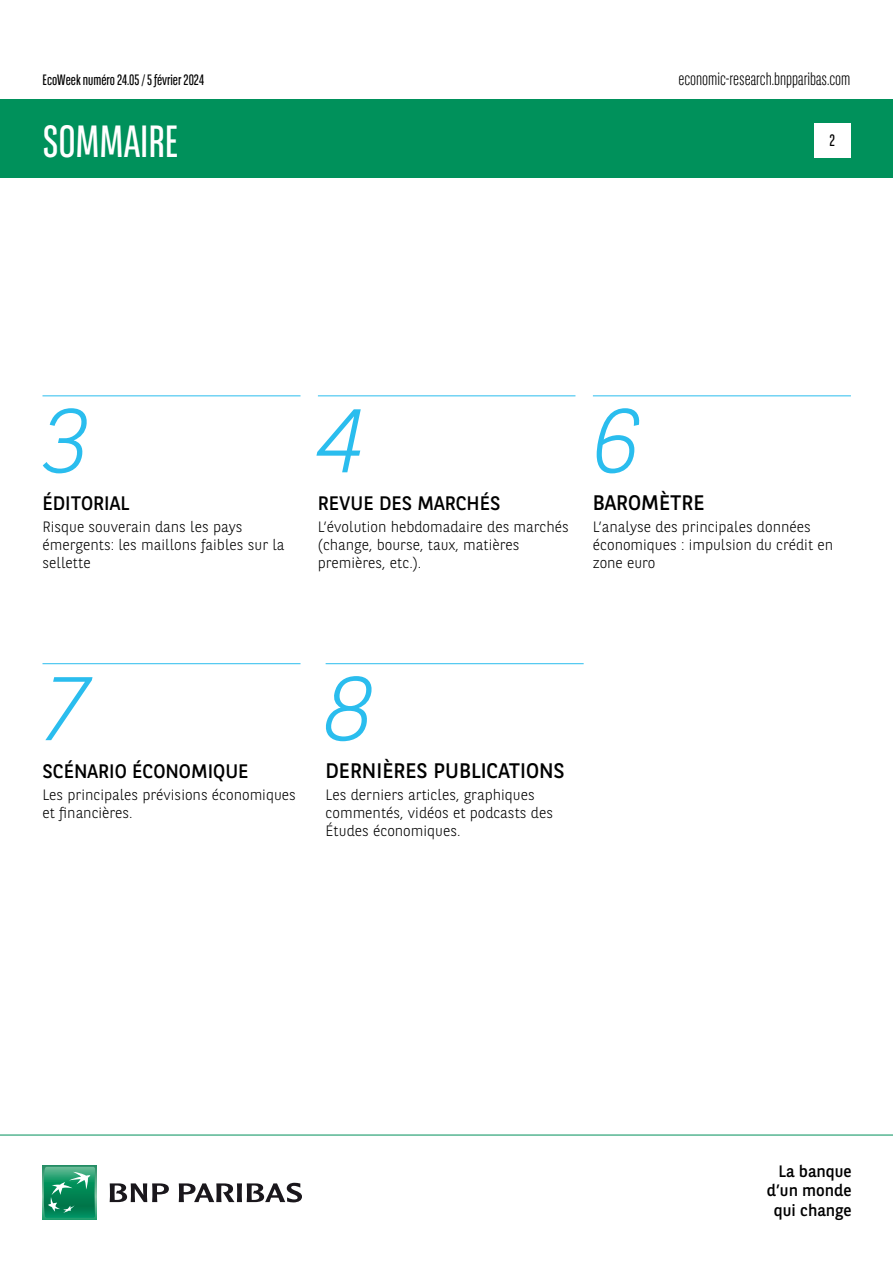
<style>
.page{position:relative;width:893px;height:1263px;background:#fff}
.page>*{position:absolute;margin:0;border:0;box-sizing:border-box;transform-origin:0 0}
.t1{font:italic 300 90px "BNPP Sans";color:#2abdee}
.t2{font:45px "BNPP Sans Condensed";color:#fff}
.t3{font:21px "BNPP Sans";color:#000}
.t4{font:19.5px "BNPP Sans";color:#000}
.t5{font:300 18px "BNPP Sans Condensed";color:#000}
.t6{font:16.5px/19.8px "BNPP Sans";color:#000;text-align:right}
.t7{font:16.5px "BNPP Sans Condensed";color:#000}
.t8{font:300 15px/18px "BNPP Sans";color:#000}
.t9{font:15px "BNPP Sans Condensed";color:#000}
</style>
<div class="page">
<div style="left:1px;top:99px;width:892px;height:78px;background:#00915b"></div>
<svg style="left:43px;top:1166px;width:53px;height:53px"></svg>
<svg style="left:44px;top:1167px;width:51px;height:51px"></svg>
<svg style="left:110px;top:1183px;width:59px;height:19px"></svg>
<svg style="left:179px;top:1183px;width:123px;height:19px"></svg>
<hr style="left:0;top:1135px;width:893px;height:1px;background:#00915b">
<div style="left:814px;top:123px;width:36px;height:34px;background:#fff"></div>
<hr style="left:42px;top:395px;width:258px;height:1px;background:#2abdee">
<hr style="left:42px;top:663px;width:258px;height:1px;background:#2abdee">
<hr style="left:326px;top:663px;width:258px;height:1px;background:#2abdee">
<hr style="left:318px;top:395px;width:257px;height:1px;background:#2abdee">
<hr style="left:593px;top:395px;width:258px;height:1px;background:#2abdee">
<p class="t9" style="left:43px;top:70px;width:163px">EcoWeek numéro 24.05 / 5 février 2024</p>
<p class="t5" style="left:678px;top:67px;width:174px">economic-research.bnpparibas.com</p>
<h2 class="t2" style="left:43px;top:113px;width:137px">SOMMAIRE</h2>
<p class="t7" style="left:829px;top:130px;width:7px">2</p>
<h1 class="t1" style="left:42px;top:379px;width:49px">3</h1>
<h3 class="t4" style="left:42px;top:490px;width:88px">ÉDITORIAL</h3>
<p class="t8" style="left:42px;top:517px;width:244px">Risque souverain dans les pays émergents: les maillons faibles sur la sellette</p>
<h1 class="t1" style="left:318px;top:379px;width:49px">4</h1>
<h3 class="t4" style="left:318px;top:490px;width:184px">REVUE DES MARCHÉS</h3>
<p class="t8" style="left:318px;top:517px;width:252px">L’évolution hebdomadaire des marchés (change, bourse, taux, matières premières, etc.).</p>
<h1 class="t1" style="left:593px;top:379px;width:49px">6</h1>
<h3 class="t3" style="left:593px;top:488px;width:113px">BAROMÈTRE</h3>
<p class="t8" style="left:593px;top:517px;width:242px">L’analyse des principales données économiques : impulsion du crédit en zone euro</p>
<h1 class="t1" style="left:42px;top:647px;width:49px">7</h1>
<h3 class="t4" style="left:42px;top:757px;width:207px">SCÉNARIO ÉCONOMIQUE</h3>
<p class="t8" style="left:42px;top:785px;width:255px">Les principales prévisions économiques et financières.</p>
<h1 class="t1" style="left:326px;top:647px;width:49px">8</h1>
<h3 class="t3" style="left:326px;top:756px;width:241px">DERNIÈRES PUBLICATIONS</h3>
<p class="t8" style="left:326px;top:785px;width:229px">Les derniers articles, graphiques commentés, vidéos et podcasts des<br>Études économiques.</p>
<p class="t6" style="left:767px;top:1160px;width:86px">La banque d’un monde qui change</p>
</div>
